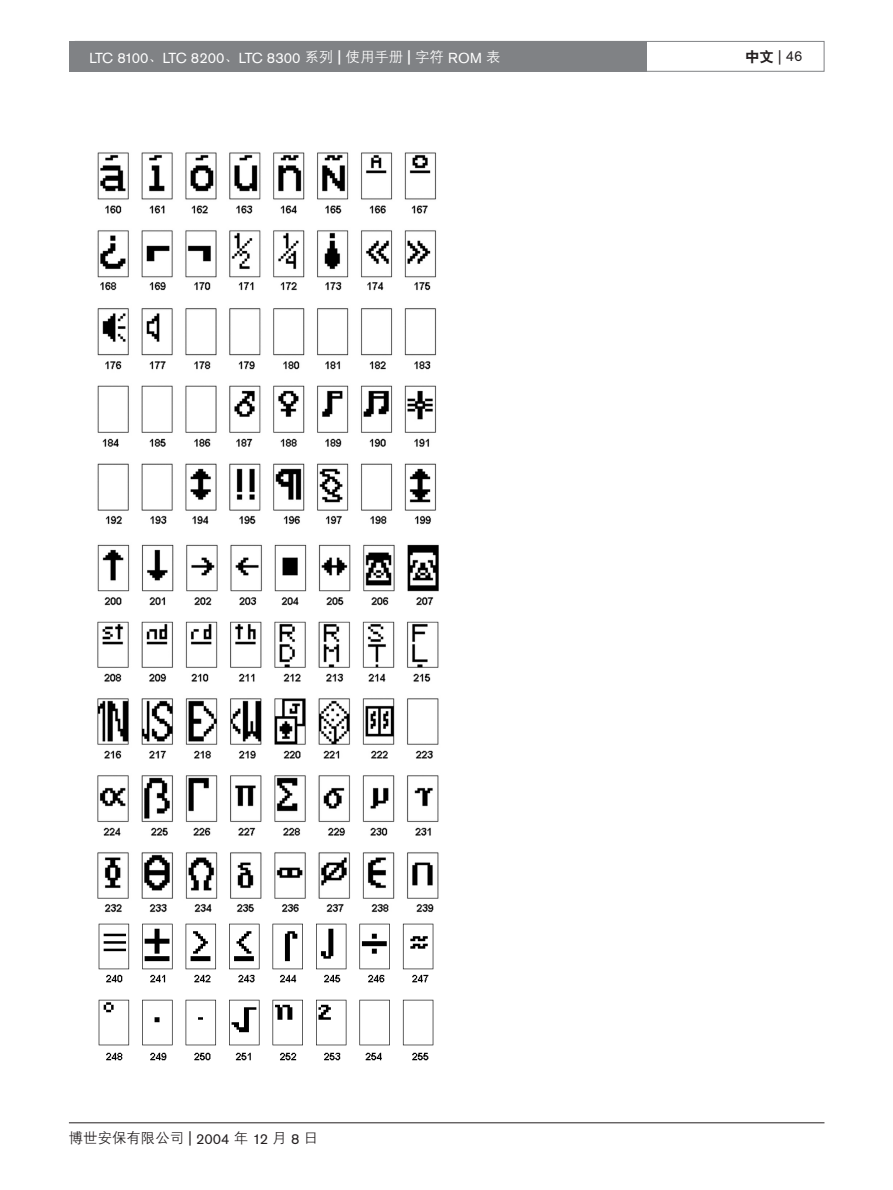
<style>
.page{position:relative;width:893px;height:1190px;background:#fff}
.page>*{position:absolute;margin:0;border:0;box-sizing:border-box;transform-origin:0 0}
.t1{font:14.4px "Akzidenz Grotesk BQ";color:#fff}
.t2{font:14.4px "H Yg 2 gj";color:#231f20}
.t3{font:14.4px "Akzidenz Grotesk BQ";color:#231f20}
.s1{font-family:"H Ya 1 gj"}
.s2{font-family:"H Yg 2 gj"}
.s3{font-weight:500}
.s4{font-family:"H Yb 2 gj"}
.s5{font-family:"Akzidenz Grotesk BQ"}
.s6{font-family:"Akzidenz Grotesk BQ";color:#fff}
</style>
<div class="page">
<div style="left:75px;top:41px;width:749px;height:31px;border:1px solid #808285"></div>
<div style="left:69px;top:41px;width:577px;height:31px;background:#808285"></div>
<hr style="left:69px;top:1122px;width:755px;height:1px;background:#231f20">
<img style="left:97px;top:152px;width:342px;height:761px">
<img style="left:98px;top:923px;width:336px;height:138px">
<p class="t1" style="left:89px;top:53px;width:412px">LTC 8100<span class="s1">、</span>LTC 8200<span class="s1">、</span>LTC 8300 <span class="s2">系列</span> <span class="s3">|</span> <span class="s2">使用手册</span> <span class="s3">|</span> <span class="s2">字符</span> ROM <span class="s2">表</span></p>
<p class="t3" style="left:745px;top:52px;width:59px"><span class="s4">中文</span> | 46</p>
<p class="t2" style="left:69px;top:1130px;width:258px">博世安保有限公司 <span class="s5">| 2004</span> 年 <span class="s5">12</span> 月 <span class="s5">8</span> 日<span class="s6">c</span></p>
</div>
